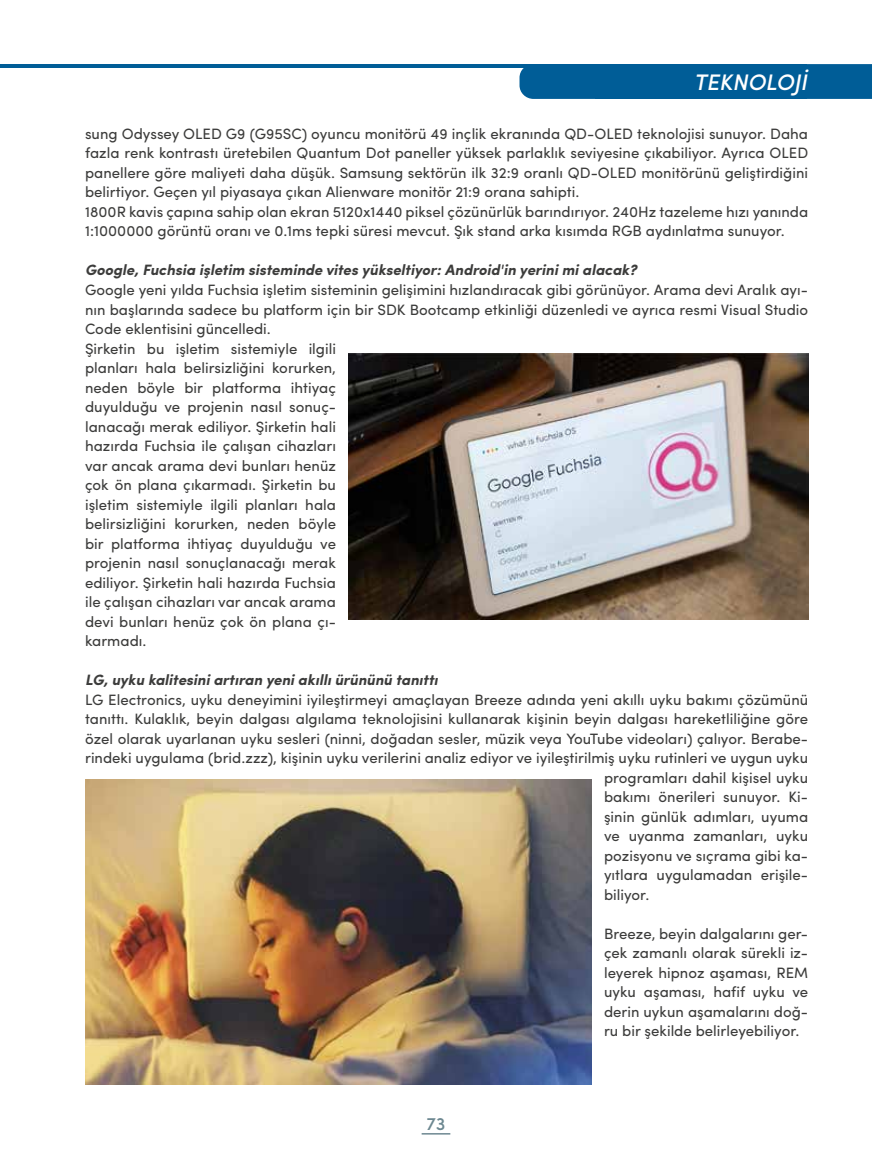
<style>
.page{position:relative;width:872px;height:1170px;background:#fff}
.page>*{position:absolute;margin:0;border:0;box-sizing:border-box;transform-origin:0 0}
.t1{font:italic 500 22.5px "Sofia Pro";color:#fff}
.t2{font:500 18px "Sofia Pro";color:#6d8891}
.t3{font:15px/19.5px "Sofia Pro";color:#3c3c3b}
.t4{font:italic 700 15px "Sofia Pro";color:#3c3c3b}
</style>
<div class="page">
<hr style="left:421px;top:1132px;width:29px;height:2px;background:#6d8891">
<hr style="left:0;top:64px;width:611px;height:3px;background:#005d97">
<div style="left:519px;top:64px;width:353px;height:35px;background:#005d97"></div>
<div style="left:595px;top:64px;width:212px;height:35px;background:#005d97"></div>
<img style="left:349px;top:353px;width:459px;height:266px">
<img style="left:85px;top:779px;width:506px;height:305px">
<h1 class="t1" style="left:693px;top:65px;width:115px">TEKNOLOJİ</h1>
<p class="t3" style="left:85px;top:123px;width:724px">sung Odyssey OLED G9 (G95SC) oyuncu monitörü 49 inçlik ekranında QD-OLED teknolojisi sunuyor. Daha fazla renk kontrastı üretebilen Quantum Dot paneller yüksek parlaklık seviyesine çıkabiliyor. Ayrıca OLED panellere göre maliyeti daha düşük. Samsung sektörün ilk 32:9 oranlı QD-OLED monitörünü geliştirdiğini belirtiyor. Geçen yıl piyasaya çıkan Alienware monitör 21:9 orana sahipti.<br>1800R kavis çapına sahip olan ekran 5120x1440 piksel çözünürlük barındırıyor. 240Hz tazeleme hızı yanında 1:1000000 görüntü oranı ve 0.1ms tepki süresi mevcut. Şık stand arka kısımda RGB aydınlatma sunuyor.</p>
<p class="t4" style="left:85px;top:259px;width:553px">Google, Fuchsia işletim sisteminde vites yükseltiyor: Android'in yerini mi alacak?</p>
<p class="t3" style="left:85px;top:279px;width:724px">Google yeni yılda Fuchsia işletim sisteminin gelişimini hızlandıracak gibi görünüyor. Arama devi Aralık ayı&shy;nın başlarında sadece bu platform için bir SDK Bootcamp etkinliği düzenledi ve ayrıca resmi Visual Studio Code eklentisini güncelledi.<br>Şirketin bu işletim sistemiyle ilgili<br>planları hala belirsizliğini korurken,<br>neden böyle bir platforma ihtiyaç<br>duyulduğu ve projenin nasıl sonuç-<br>lanacağı merak ediliyor. Şirketin hali<br>hazırda Fuchsia ile çalışan cihazları<br>var ancak arama devi bunları henüz<br>çok ön plana çıkarmadı. Şirketin bu<br>işletim sistemiyle ilgili planları hala<br>belirsizliğini korurken, neden böyle<br>bir platforma ihtiyaç duyulduğu ve<br>projenin nasıl sonuçlanacağı merak<br>ediliyor. Şirketin hali hazırda Fuchsia<br>ile çalışan cihazları var ancak arama<br>devi bunları henüz çok ön plana çı-<br>karmadı.</p>
<p class="t4" style="left:85px;top:668px;width:354px">LG, uyku kalitesini artıran yeni akıllı ürününü tanıttı</p>
<p class="t3" style="left:85px;top:688px;width:724px">LG Electronics, uyku deneyimini iyileştirmeyi amaçlayan Breeze adında yeni akıllı uyku bakımı çözümünü</p>
<p class="t3" style="left:85px;top:708px;width:724px">tanıttı. Kulaklık, beyin dalgası algılama teknolojisini kullanarak kişinin beyin dalgası hareketliliğine göre</p>
<p class="t3" style="left:85px;top:727px;width:724px">özel olarak uyarlanan uyku sesleri (ninni, doğadan sesler, müzik veya YouTube videoları) çalıyor. Berabe-</p>
<p class="t3" style="left:85px;top:747px;width:724px">rindeki uygulama (brid.zzz), kişinin uyku verilerini analiz ediyor ve iyileştirilmiş uyku rutinleri ve uygun uyku</p>
<p class="t3" style="left:604px;top:766px;width:206px">programları dahil kişisel uyku</p>
<p class="t3" style="left:604px;top:786px;width:206px">bakımı önerileri sunuyor. Ki-</p>
<p class="t3" style="left:604px;top:805px;width:206px">şinin günlük adımları, uyuma</p>
<p class="t3" style="left:604px;top:825px;width:206px">ve uyanma zamanları, uyku</p>
<p class="t3" style="left:604px;top:844px;width:206px">pozisyonu ve sıçrama gibi ka-</p>
<p class="t3" style="left:604px;top:864px;width:206px">yıtlara uygulamadan erişile-</p>
<p class="t3" style="left:604px;top:883px;width:47px">biliyor.</p>
<p class="t3" style="left:604px;top:922px;width:206px;text-align:justify">Breeze, beyin dalgalarını ger&shy;çek zamanlı olarak sürekli iz&shy;leyerek hipnoz aşaması, REM uyku aşaması, hafif uyku ve derin uykun aşamalarını doğ&shy;ru bir şekilde belirleyebiliyor.</p>
<p class="t2" style="left:426px;top:1109px;width:21px">73</p>
</div>
